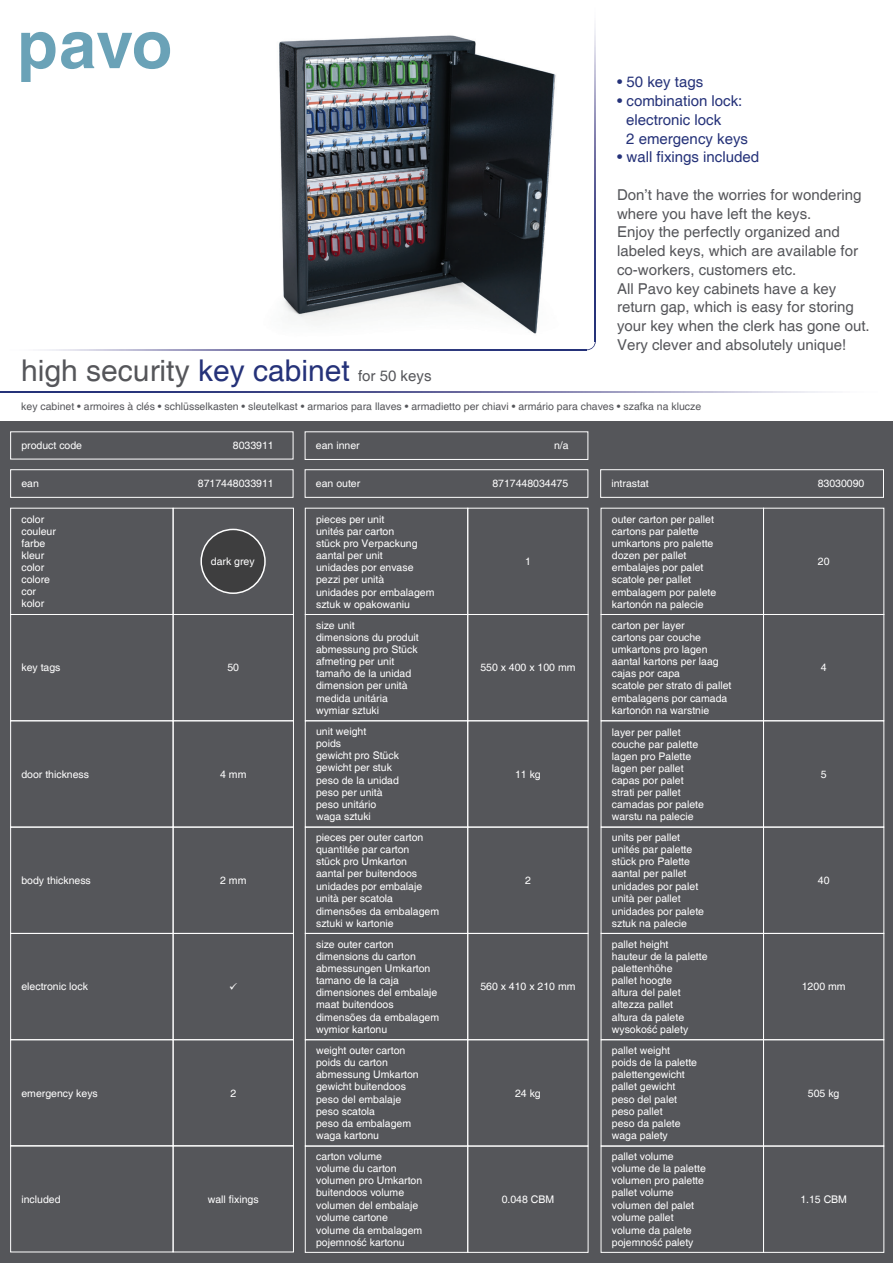
<style>
.page{position:relative;width:893px;height:1263px;background:#fff}
.page>*{position:absolute;margin:0;border:0;box-sizing:border-box;transform-origin:0 0}
.t1{font:30px "Helvetica";color:#55565a}
.t2{font:15px/18.8px "Helvetica";color:#55565a}
.t3{font:15px/18.8px "Helvetica";color:#253279}
.t4{font:10.5px/12.1px "Helvetica";color:#fff}
.t5{font:10.5px "Helvetica";color:#55565a}
.s1{color:#253279}
.s2{font-size:15px}
</style>
<div class="page">
<img style="left:145px;top:27px;width:450px;height:324px">
<svg style="left:21px;top:32px;width:149px;height:50px"></svg>
<svg style="left:587px;top:341px;width:9px;height:9px"></svg>
<img style="left:145px;top:349px;width:442px;height:1px">
<img style="left:595px;top:27px;width:1px;height:314px">
<img style="left:0;top:392px;width:826px;height:1px">
<div style="left:0;top:421px;width:893px;height:842px;background:#55565a"></div>
<div style="left:10px;top:614px;width:163px;height:107px;border:1px solid #fff"></div>
<div style="left:10px;top:827px;width:163px;height:106px;border:1px solid #fff"></div>
<div style="left:173px;top:614px;width:121px;height:107px;border:1px solid #fff"></div>
<div style="left:173px;top:721px;width:121px;height:106px;border:1px solid #fff"></div>
<div style="left:173px;top:827px;width:121px;height:106px;border:1px solid #fff"></div>
<div style="left:763px;top:508px;width:121px;height:107px;border:1px solid #fff"></div>
<div style="left:763px;top:614px;width:121px;height:107px;border:1px solid #fff"></div>
<div style="left:763px;top:827px;width:121px;height:106px;border:1px solid #fff"></div>
<div style="left:763px;top:933px;width:121px;height:107px;border:1px solid #fff"></div>
<div style="left:763px;top:1039px;width:121px;height:107px;border:1px solid #fff"></div>
<div style="left:763px;top:1146px;width:121px;height:106px;border:1px solid #fff"></div>
<div style="left:468px;top:508px;width:120px;height:107px;border:1px solid #fff"></div>
<div style="left:468px;top:614px;width:120px;height:107px;border:1px solid #fff"></div>
<div style="left:468px;top:933px;width:120px;height:107px;border:1px solid #fff"></div>
<div style="left:468px;top:1039px;width:120px;height:107px;border:1px solid #fff"></div>
<div style="left:305px;top:432px;width:283px;height:28px;border:1px solid #fff"></div>
<div style="left:600px;top:469px;width:284px;height:28px;border:1px solid #fff"></div>
<div style="left:601px;top:508px;width:163px;height:107px;border:1px solid #fff"></div>
<div style="left:601px;top:614px;width:163px;height:107px;border:1px solid #fff"></div>
<div style="left:601px;top:827px;width:163px;height:106px;border:1px solid #fff"></div>
<div style="left:601px;top:933px;width:163px;height:107px;border:1px solid #fff"></div>
<div style="left:601px;top:1039px;width:163px;height:107px;border:1px solid #fff"></div>
<div style="left:601px;top:1146px;width:163px;height:106px;border:1px solid #fff"></div>
<div style="left:305px;top:508px;width:163px;height:107px;border:1px solid #fff"></div>
<div style="left:305px;top:614px;width:163px;height:107px;border:1px solid #fff"></div>
<div style="left:305px;top:721px;width:163px;height:106px;border:1px solid #fff"></div>
<div style="left:305px;top:827px;width:163px;height:106px;border:1px solid #fff"></div>
<div style="left:305px;top:933px;width:163px;height:107px;border:1px solid #fff"></div>
<div style="left:305px;top:1039px;width:163px;height:107px;border:1px solid #fff"></div>
<div style="left:305px;top:1146px;width:163px;height:106px;border:1px solid #fff"></div>
<div style="left:10px;top:469px;width:283px;height:28px;border:1px solid #fff"></div>
<div style="left:10px;top:508px;width:163px;height:107px;border:1px solid #fff"></div>
<div style="left:173px;top:508px;width:121px;height:107px;border:1px solid #fff"></div>
<div style="left:201px;top:529px;width:64px;height:64px;background:#3e3e3f;border-radius:50%"></div>
<div style="left:200px;top:529px;width:66px;height:65px;border:2px solid #fff;border-radius:50%"></div>
<div style="left:10px;top:933px;width:163px;height:107px;border:1px solid #fff"></div>
<div style="left:10px;top:1039px;width:163px;height:107px;border:1px solid #fff"></div>
<div style="left:173px;top:933px;width:121px;height:107px;border:1px solid #fff"></div>
<div style="left:173px;top:1039px;width:121px;height:107px;border:1px solid #fff"></div>
<div style="left:10px;top:1145px;width:163px;height:107px;border:1px solid #fff"></div>
<div style="left:173px;top:1145px;width:121px;height:107px;border:1px solid #fff"></div>
<div style="left:305px;top:469px;width:283px;height:28px;border:1px solid #fff"></div>
<h2 class="t3" style="left:617px;top:73px;width:88px">• 50 key tags</h2>
<h2 class="t3" style="left:626px;top:92px;width:123px;text-indent:-9px">• combination lock: electronic lock<br>2 emergency keys</h2>
<h2 class="t3" style="left:617px;top:148px;width:143px">• wall fixings included</h2>
<p class="t2" style="left:617px;top:186px;width:254px">Don’t have the worries for wondering where you have left the keys.<br>Enjoy the perfectly organized and labeled keys, which are available for co-workers, customers etc.<br>All Pavo key cabinets have a key return gap, which is easy for storing your key when the clerk has gone out.<br>Very clever and absolutely unique!</p>
<h1 class="t1" style="left:21px;top:353px;width:412px">high security <span class="s1">key cabinet</span> <span class="s2">for 50 keys</span></h1>
<p class="t5" style="left:21px;top:400px;width:681px">key cabinet • armoires à clés • schlüsselkasten • sleutelkast • armarios para llaves • armadietto per chiavi • armário para chaves • szafka na klucze</p>
<p class="t4" style="left:21px;top:440px;width:62px">product code</p>
<p class="t4" style="left:233px;top:440px;width:42px">8033911</p>
<p class="t4" style="left:316px;top:440px;width:45px">ean inner</p>
<p class="t4" style="left:554px;top:440px;width:16px">n/a</p>
<p class="t4" style="left:21px;top:478px;width:19px">ean</p>
<p class="t4" style="left:198px;top:478px;width:77px">8717448033911</p>
<p class="t4" style="left:21px;top:514px;width:36px">color couleur farbe kleur color colore cor kolor</p>
<p class="t4" style="left:21px;top:662px;width:41px">key tags</p>
<p class="t4" style="left:21px;top:768px;width:69px">door thickness</p>
<p class="t4" style="left:21px;top:875px;width:71px">body thickness</p>
<p class="t4" style="left:21px;top:981px;width:68px">electronic lock</p>
<p class="t4" style="left:211px;top:556px;width:45px">dark grey</p>
<p class="t4" style="left:227px;top:662px;width:13px">50</p>
<p class="t4" style="left:220px;top:768px;width:28px">4 mm</p>
<p class="t4" style="left:220px;top:875px;width:28px">2 mm</p>
<p class="t4" style="left:21px;top:1087px;width:78px">emergency keys</p>
<p class="t4" style="left:230px;top:1087px;width:7px">2</p>
<p class="t4" style="left:21px;top:1193px;width:41px">included</p>
<p class="t4" style="left:208px;top:1193px;width:52px">wall fixings</p>
<p class="t4" style="left:316px;top:478px;width:46px">ean outer</p>
<p class="t4" style="left:492px;top:478px;width:77px">8717448034475</p>
<p class="t4" style="left:316px;top:513px;width:120px">pieces per unit<br>unités par carton<br>stück pro Verpackung aantal per unit<br>unidades por envase pezzi per unità<br>unidades por embalagem sztuk w opakowaniu</p>
<p class="t4" style="left:316px;top:619px;width:104px">size unit<br>dimensions du produit abmessung pro Stück afmeting per unit tamaño de la unidad dimension per unità medida unitária wymiar sztuki</p>
<p class="t4" style="left:316px;top:726px;width:84px">unit weight<br>poids<br>gewicht pro Stück gewicht per stuk peso de la unidad peso per unità peso unitário waga sztuki</p>
<p class="t4" style="left:316px;top:832px;width:125px">pieces per outer carton quantitée par carton<br>stück pro Umkarton<br>aantal per buitendoos unidades por embalaje unità per scatola dimensões da embalagem sztuki w kartonie</p>
<p class="t4" style="left:316px;top:938px;width:125px">size outer carton dimensions du carton abmessungen Umkarton tamano de la caja dimensiones del embalaje maat buitendoos dimensões da embalagem wymior kartonu</p>
<p class="t4" style="left:316px;top:1045px;width:104px">weight outer carton poids du carton abmessung Umkarton gewicht buitendoos peso del embalaje peso scatola<br>peso da embalagem waga kartonu</p>
<p class="t4" style="left:316px;top:1151px;width:108px">carton volume<br>volume du carton volumen pro Umkarton buitendoos volume volumen del embalaje volume cartone volume da embalagem pojemność kartonu</p>
<p class="t4" style="left:525px;top:556px;width:7px">1</p>
<p class="t4" style="left:480px;top:662px;width:97px">550 x 400 x 100 mm</p>
<p class="t4" style="left:515px;top:768px;width:27px">11 kg</p>
<p class="t4" style="left:525px;top:875px;width:7px">2</p>
<p class="t4" style="left:480px;top:981px;width:97px">560 x 410 x 210 mm</p>
<p class="t4" style="left:515px;top:1087px;width:27px">24 kg</p>
<p class="t4" style="left:502px;top:1194px;width:54px">0.048 CBM</p>
<p class="t4" style="left:611px;top:478px;width:39px">intrastat</p>
<p class="t4" style="left:818px;top:478px;width:48px">83030090</p>
<p class="t4" style="left:612px;top:513px;width:106px">outer carton per pallet cartons par palette umkartons pro palette dozen per pallet embalajes por palet scatole per pallet embalagem por palete kartonón na palecie</p>
<p class="t4" style="left:612px;top:619px;width:121px">carton per layer<br>cartons par couche umkartons pro lagen aantal kartons per laag cajas por capa<br>scatole per strato di pallet embalagens por camada kartonón na warstnie</p>
<p class="t4" style="left:612px;top:726px;width:94px">layer per pallet couche par palette lagen pro Palette lagen per pallet capas por palet strati per pallet camadas por palete warstu na palecie</p>
<p class="t4" style="left:612px;top:832px;width:94px">units per pallet unités par palette stück pro Palette aantal per pallet unidades por palet unità per pallet unidades por palete sztuk na palecie</p>
<p class="t4" style="left:612px;top:938px;width:97px">pallet height<br>hauteur de la palette palettenhöhe<br>pallet hoogte<br>altura del palet altezza pallet<br>altura da palete wysokość palety</p>
<p class="t4" style="left:612px;top:1045px;width:87px">pallet weight poids de la palette palettengewicht pallet gewicht peso del palet peso pallet<br>peso da palete waga palety</p>
<p class="t4" style="left:612px;top:1151px;width:95px">pallet volume volume de la palette volumen pro palette pallet volume volumen del palet volume pallet volume da palete pojemność palety</p>
<p class="t4" style="left:818px;top:556px;width:13px">20</p>
<p class="t4" style="left:821px;top:662px;width:7px">4</p>
<p class="t4" style="left:821px;top:768px;width:7px">5</p>
<p class="t4" style="left:818px;top:875px;width:13px">40</p>
<p class="t4" style="left:802px;top:981px;width:45px">1200 mm</p>
<p class="t4" style="left:808px;top:1087px;width:33px">505 kg</p>
<p class="t4" style="left:800px;top:1194px;width:48px">1.15 CBM</p>
</div>
